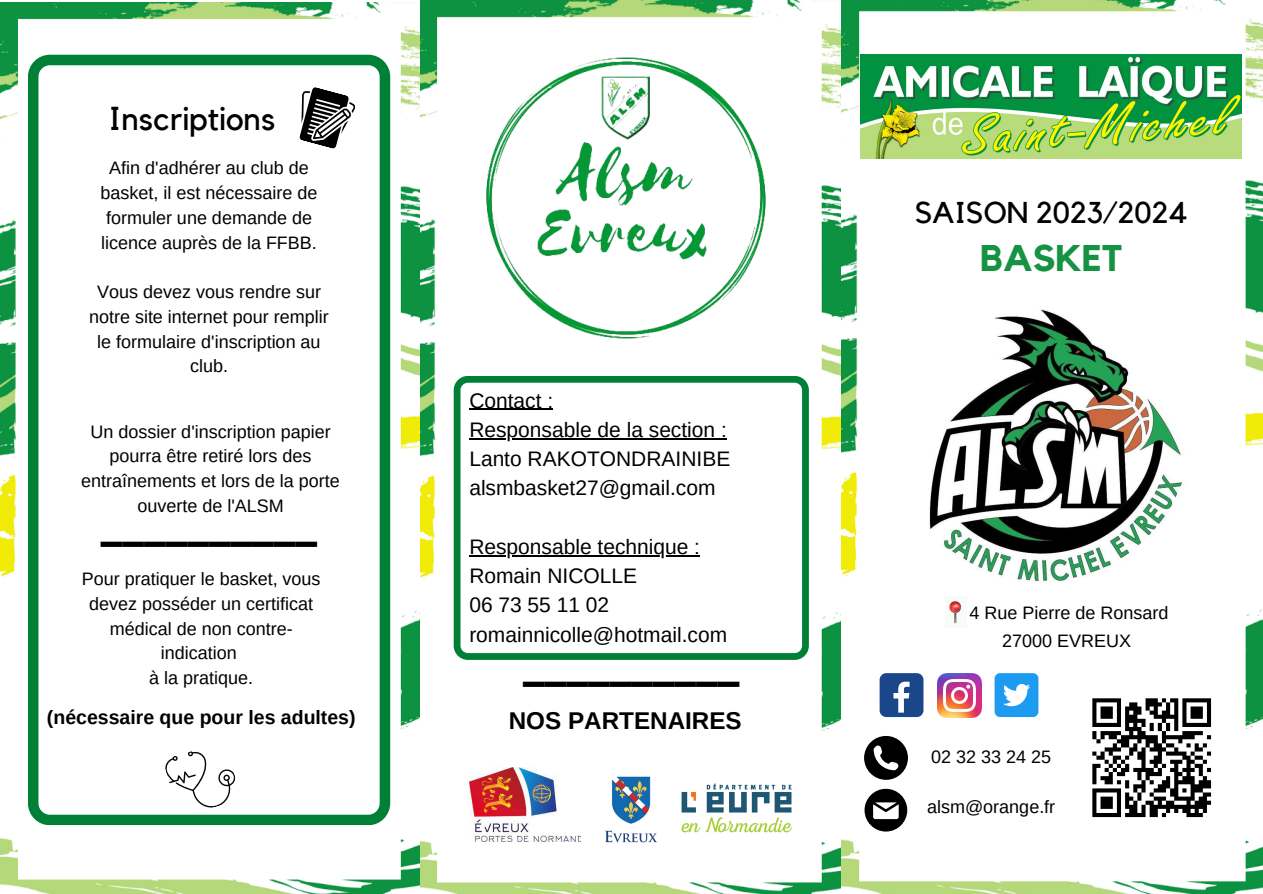
<style>
.page{position:relative;width:1263px;height:894px;background:#fff}
.page>*{position:absolute;margin:0;border:0;box-sizing:border-box;transform-origin:0 0}
.t1{font:800 43.2px "Open Sans";color:#000}
.t2{font:700 36.9px "Kollektif";color:#159342}
.t3{font:33px "Kollektif";color:#000}
.t4{font:30px "Kollektif";color:#000}
.t5{font:700 24.3px "Arimo";color:#000}
.t6{font:21px "Arimo";color:#000}
.t7{font:700 19.5px "Arimo";color:#000}
.t8{font:18px/24.8px "Arimo";color:#000;text-align:center}
</style>
<div class="page">
<img style="left:0;top:2px;width:421px;height:891px">
<img style="left:421px;top:0;width:842px;height:893px">
<img style="left:861px;top:55px;width:381px;height:103px">
<img style="left:914px;top:306px;width:280px;height:280px">
<img style="left:945px;top:596px;width:21px;height:31px">
<svg style="left:864px;top:735px;width:44px;height:44px"></svg>
<svg style="left:864px;top:788px;width:43px;height:43px"></svg>
<svg style="left:454px;top:376px;width:355px;height:283px"></svg>
<hr style="left:469px;top:408px;width:84px;height:2px;background:#000">
<hr style="left:469px;top:438px;width:258px;height:1px;background:#000">
<hr style="left:469px;top:555px;width:231px;height:1px;background:#000">
<img style="left:469px;top:767px;width:112px;height:73px">
<img style="left:581px;top:759px;width:99px;height:99px">
<img style="left:681px;top:773px;width:110px;height:73px">
<svg style="left:28px;top:55px;width:362px;height:769px"></svg>
<svg style="left:163px;top:749px;width:74px;height:62px"></svg>
<div style="left:880px;top:673px;width:43px;height:43px;background:#1a4789;border-radius:7px"></div>
<svg style="left:893px;top:681px;width:16px;height:31px"></svg>
<img style="left:938px;top:673px;width:44px;height:43px">
<div style="left:995px;top:673px;width:43px;height:43px;background:#1d9bf0;border-radius:5px"></div>
<svg style="left:1003px;top:684px;width:27px;height:22px"></svg>
<svg style="left:295px;top:86px;width:61px;height:63px"></svg>
<img style="left:446px;top:17px;width:361px;height:361px">
<div style="left:1084px;top:690px;width:135px;height:135px;background:#fff"></div>
<svg style="left:1092px;top:698px;width:120px;height:120px"></svg>
<p class="t3" style="left:108px;top:103px;width:168px">Inscriptions</p>
<p class="t8" style="left:101px;top:156px;width:218px">Afin d'adhérer au club de basket, il est nécessaire de formuler une demande de licence auprès de la FFBB.</p>
<p class="t8" style="left:89px;top:279px;width:241px">Vous devez vous rendre sur notre site internet pour remplir le formulaire d'inscription au club.</p>
<p class="t8" style="left:81px;top:419px;width:260px">Un dossier d'inscription papier pourra être retiré lors des entraînements et lors de la porte ouverte de l'ALSM</p>
<p class="t1" style="left:101px;top:492px;width:218px">__________</p>
<p class="t8" style="left:82px;top:566px;width:240px">Pour pratiquer le basket, vous devez posséder un certificat médical de non contre&shy;indication</p>
<p class="t8" style="left:149px;top:665px;width:105px">à la pratique.</p>
<p class="t7" style="left:47px;top:706px;width:310px">(nécessaire que pour les adultes)</p>
<p class="t6" style="left:469px;top:388px;width:85px">Contact :</p>
<p class="t6" style="left:469px;top:418px;width:259px">Responsable de la section :</p>
<p class="t6" style="left:469px;top:447px;width:262px">Lanto RAKOTONDRAINIBE</p>
<p class="t6" style="left:469px;top:476px;width:248px">alsmbasket27@gmail.com</p>
<p class="t6" style="left:469px;top:534px;width:232px">Responsable technique :</p>
<p class="t6" style="left:469px;top:564px;width:169px">Romain NICOLLE</p>
<p class="t6" style="left:469px;top:593px;width:141px">06 73 55 11 02</p>
<p class="t6" style="left:469px;top:622px;width:259px">romainnicolle@hotmail.com</p>
<p class="t1" style="left:523px;top:632px;width:218px">__________</p>
<p class="t5" style="left:509px;top:707px;width:234px">NOS PARTENAIRES</p>
<p class="t4" style="left:915px;top:199px;width:274px">SAISON 2023/2024</p>
<p class="t2" style="left:980px;top:241px;width:144px">BASKET</p>
<p class="t8" style="left:970px;top:600px;width:200px">4 Rue Pierre de Ronsard</p>
<p class="t8" style="left:1002px;top:628px;width:130px">27000 EVREUX</p>
<p class="t8" style="left:931px;top:744px;width:121px">02 32 33 24 25</p>
<p class="t8" style="left:927px;top:793px;width:130px">alsm@orange.fr</p>
</div>
